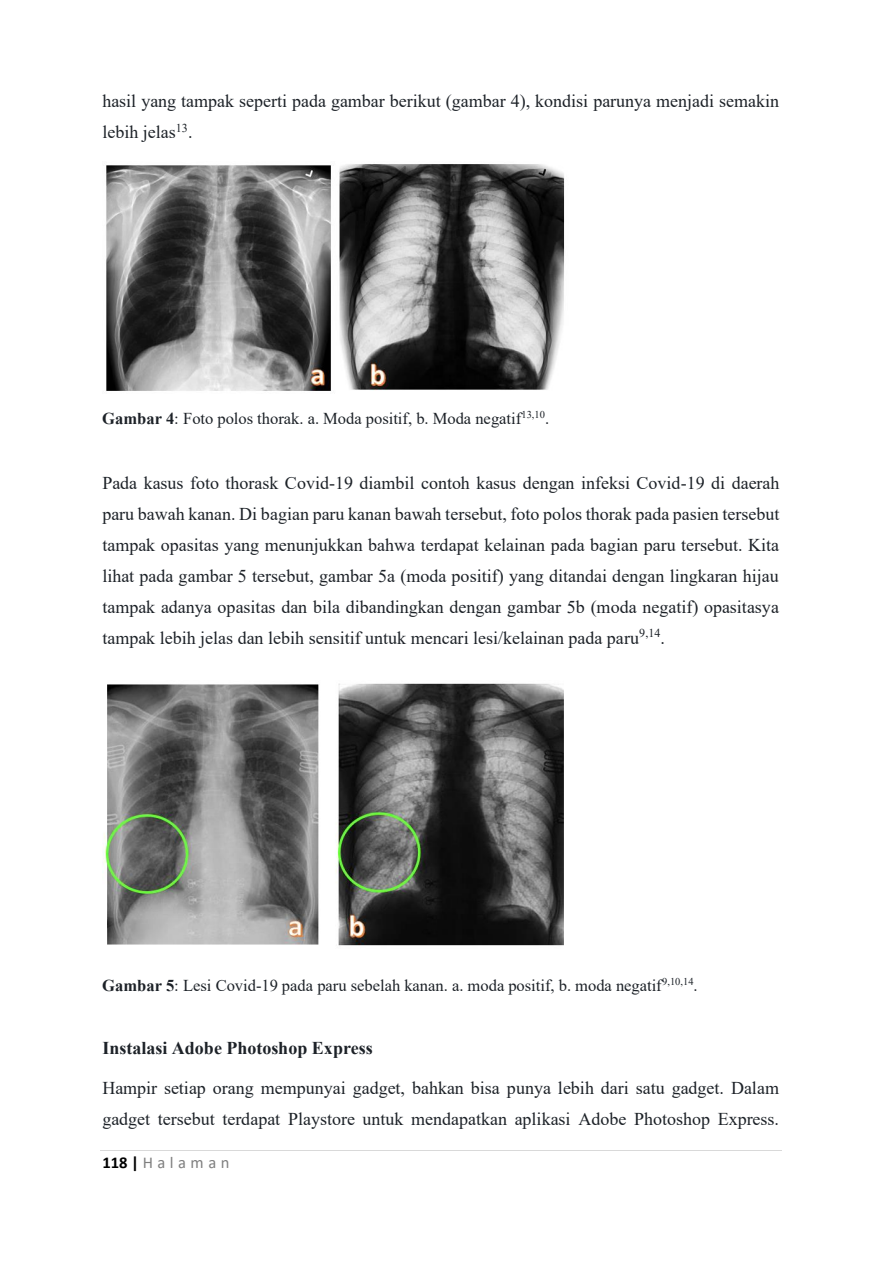
<style>
.page{position:relative;width:893px;height:1263px;background:#fff}
.page>*{position:absolute;margin:0;border:0;box-sizing:border-box;transform-origin:0 0}
.t1{font:18px/31px "Times New Roman";color:#1d2228}
.t2{font:700 18px "Times New Roman";color:#1d2228}
.t3{font:16.5px "Times New Roman";color:#1d2228}
.t4{font:16.5px "Calibri";letter-spacing:.27em;color:#7f7f7f}
.s1{font-weight:700}
.s2{font-weight:700;color:#000}
</style>
<div class="page">
<hr style="left:100px;top:1150px;width:682px;height:1px;background:#d9d9d9">
<img style="left:106px;top:164px;width:459px;height:227px">
<img style="left:103px;top:683px;width:461px;height:263px">
<p class="t1" style="left:102px;top:85px;width:678px">hasil yang tampak seperti pada gambar berikut (gambar 4), kondisi parunya menjadi semakin lebih jelas<sup>13</sup>.</p>
<p class="t3" style="left:102px;top:407px;width:448px"><span class="s1">Gambar 4</span>: Foto polos thorak. a. Moda positif, b. Moda negatif<sup>13,10</sup>.</p>
<p class="t1" style="left:102px;top:467px;width:679px;text-align:justify">Pada kasus foto thorask Covid-19 diambil contoh kasus dengan infeksi Covid-19 di daerah paru bawah kanan. Di bagian paru kanan bawah tersebut, foto polos thorak pada pasien tersebut tampak opasitas yang menunjukkan bahwa terdapat kelainan pada bagian paru tersebut. Kita lihat pada gambar 5 tersebut, gambar 5a (moda positif) yang ditandai dengan lingkaran hijau tampak adanya opasitas dan bila dibandingkan dengan gambar 5b (moda negatif) opasitasya tampak lebih jelas dan lebih sensitif untuk mencari lesi/kelainan pada paru<sup>9,14</sup>.</p>
<p class="t3" style="left:102px;top:974px;width:597px"><span class="s1">Gambar 5</span>: Lesi Covid-19 pada paru sebelah kanan. a. moda positif, b. moda negatif<sup>9,10,14</sup>.</p>
<p class="t2" style="left:102px;top:1035px;width:272px">Instalasi Adobe Photoshop Express</p>
<p class="t1" style="left:102px;top:1072px;width:678px">Hampir setiap orang mempunyai gadget, bahkan bisa punya lebih dari satu gadget. Dalam gadget tersebut terdapat Playstore untuk mendapatkan aplikasi Adobe Photoshop Express.</p>
<p class="t4" style="left:102px;top:1151px;width:129px"><span class="s2">118|</span> Halaman</p>
</div>
